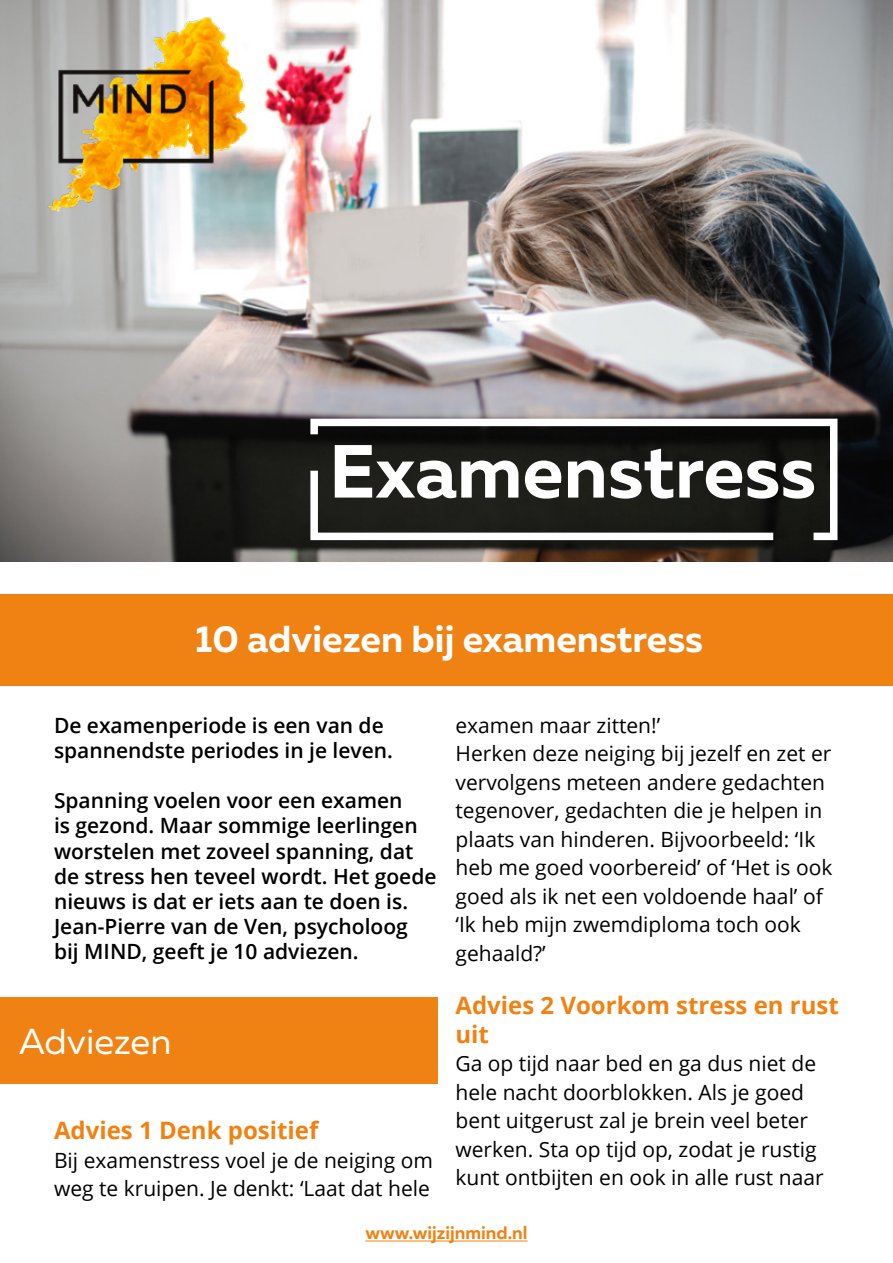
<style>
.page{position:relative;width:893px;height:1263px;background:#fff}
.page>*{position:absolute;margin:0;border:0;box-sizing:border-box;transform-origin:0 0}
.t1{font:700 75px "Muller";color:#fff}
.t2{font:700 37.5px "Muller";color:#fff}
.t3{font:36px "Muller";color:#fff}
.t4{font:700 24px/28.5px "Open Sans";color:#f08213}
.t5{font:21px/28.5px "Open Sans";color:#000}
.t6{font:600 21px/25.2px "Open Sans";color:#000}
.t7{font:700 18px "Muller";color:#f08213}
</style>
<div class="page">
<hr style="left:365px;top:1240px;width:163px;height:1px;background:#f08213">
<img style="left:0;top:0;width:893px;height:561px">
<svg style="left:307px;top:415px;width:534px;height:129px;background:#383935"></svg>
<div style="left:0;top:594px;width:893px;height:92px;background:#f08213"></div>
<div style="left:0;top:997px;width:437px;height:86px;background:#f08213"></div>
<img style="left:32px;top:3px;width:235px;height:218px">
<h1 class="t1" style="left:329px;top:424px;width:488px">Examenstress</h1>
<h2 class="t2" style="left:195px;top:616px;width:509px">10 adviezen bij examenstress</h2>
<p class="t6" style="left:54px;top:712px;width:340px">De examenperiode is een van de spannendste periodes in je leven.</p>
<p class="t6" style="left:54px;top:787px;width:384px">Spanning voelen voor een examen<br>is gezond. Maar sommige leerlingen worstelen met zoveel spanning, dat de stress hen teveel wordt. Het goede nieuws is dat er iets aan te doen is.<br>Jean-Pierre van de Ven, psycholoog bij MIND, geeft je 10 adviezen.</p>
<h3 class="t3" style="left:19px;top:1019px;width:154px">Adviezen</h3>
<p class="t4" style="left:54px;top:1115px;width:266px">Advies 1 Denk positief</p>
<p class="t5" style="left:54px;top:1145px;width:380px">Bij examenstress voel je de neiging om weg te kruipen. Je denkt: ‘Laat dat hele</p>
<p class="t5" style="left:455px;top:710px;width:378px">examen maar zitten!’<br>Herken deze neiging bij jezelf en zet er vervolgens meteen andere gedachten tegenover, gedachten die je helpen in plaats van hinderen. Bijvoorbeeld: ‘Ik heb me goed voorbereid’ of ‘Het is ook goed als ik net een voldoende haal’ of ‘Ik heb mijn zwemdiploma toch ook gehaald?’</p>
<p class="t4" style="left:455px;top:991px;width:385px">Advies 2 Voorkom stress en rust uit</p>
<p class="t5" style="left:455px;top:1049px;width:370px">Ga op tijd naar bed en ga dus niet de hele nacht doorblokken. Als je goed bent uitgerust zal je brein veel beter werken. Sta op tijd op, zodat je rustig kunt ontbijten en ook in alle rust naar</p>
<p class="t7" style="left:365px;top:1221px;width:164px">www.wijzijnmind.nl</p>
</div>
